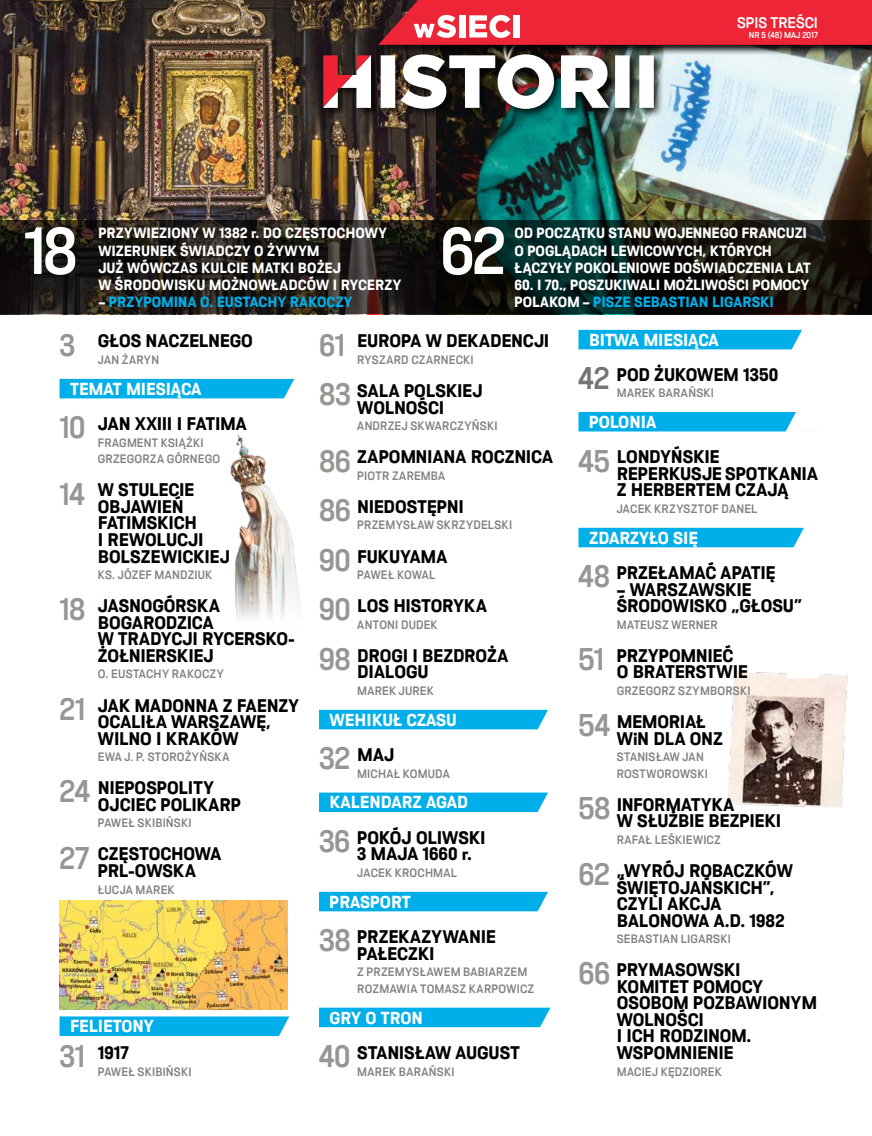
<style>
.page{position:relative;width:872px;height:1136px;background:#fff}
.page>*{position:absolute;margin:0;border:0;box-sizing:border-box;transform-origin:0 0}
.t1{font:500 57.45px "Vibration Pl";color:#fff}
.t2{font:700 15.75px/16.5px "Vibration Pl";letter-spacing:-.005em;color:#000}
.t3{font:700 15px "Vibration Pl";color:#fff}
.t4{font:500 13.35px "Vibration Pl";color:#fff}
.t5{font:700 12.75px/17.2px "Vibration Pl";letter-spacing:.005em;color:#fff}
.t6{font:700 12.75px "Vibration Pl";letter-spacing:.005em;color:#00afe9}
.t7{font:500 10.5px/16.5px "Vibration Pl";letter-spacing:.025em;color:#84817e}
.t8{font:500 7.5px "Vibration Pl";color:#fff}
.s1{color:#fff}
.s2{color:#00afe9}
.s3{font-weight:500;font-size:27px;color:#989593}
.s4{font-weight:500;font-size:27px;color:#777370}
</style>
<div class="page">
<img style="left:0;top:0;width:872px;height:220px">
<svg style="left:0;top:220px;width:872px;height:94px;background:#171915"></svg>
<img style="left:728px;top:671px;width:120px;height:137px">
<img style="left:216px;top:398px;width:85px;height:221px">
<div style="left:320px;top:51px;width:344px;height:69px;background:#000;opacity:.8"></div>
<img style="left:323px;top:54px;width:331px;height:55px">
<div style="left:60px;top:379px;width:242px;height:19px;background:#00afe9"></div>
<div style="left:60px;top:1016px;width:242px;height:19px;background:#00afe9"></div>
<div style="left:319px;top:709px;width:239px;height:20px;background:#00afe9"></div>
<div style="left:319px;top:792px;width:239px;height:20px;background:#00afe9"></div>
<div style="left:319px;top:891px;width:239px;height:20px;background:#00afe9"></div>
<div style="left:319px;top:1007px;width:239px;height:20px;background:#00afe9"></div>
<div style="left:578px;top:330px;width:240px;height:19px;background:#00afe9"></div>
<div style="left:578px;top:412px;width:240px;height:19px;background:#00afe9"></div>
<div style="left:578px;top:527px;width:240px;height:20px;background:#00afe9"></div>
<svg style="left:276px;top:378px;width:26px;height:35px"></svg>
<svg style="left:785px;top:412px;width:33px;height:20px"></svg>
<svg style="left:785px;top:329px;width:33px;height:21px"></svg>
<svg style="left:785px;top:527px;width:33px;height:21px"></svg>
<svg style="left:785px;top:671px;width:34px;height:7px"></svg>
<svg style="left:271px;top:1009px;width:31px;height:27px"></svg>
<svg style="left:532px;top:709px;width:26px;height:21px"></svg>
<svg style="left:532px;top:792px;width:26px;height:21px"></svg>
<svg style="left:532px;top:891px;width:26px;height:21px"></svg>
<svg style="left:532px;top:1007px;width:26px;height:21px"></svg>
<div style="left:375px;top:0;width:497px;height:55px;background:#000;opacity:.75"></div>
<svg style="left:378px;top:0;width:494px;height:45px;background:#e53040"></svg>
<div style="left:513px;top:15px;width:6px;height:22px;background:#fff"></div>
<img style="left:60px;top:900px;width:227px;height:109px">
<p class="t4" style="left:727px;top:14px;width:82px">SPIS TREŚCI</p>
<p class="t8" style="left:721px;top:30px;width:40px">NR 8 (15) SIERPIE</p>
<p class="t8" style="left:784px;top:30px;width:25px">Ń 2014</p>
<p class="t4" style="left:737px;top:14px;width:82px">SPIS TREŚCI</p>
<p class="t8" style="left:749px;top:30px;width:42px">NR 5 (48) MAJ</p>
<p class="t8" style="left:802px;top:30px;width:17px">2017</p>
<h1 class="t1" style="left:24px;top:211px;width:55px">18</h1>
<h1 class="t1" style="left:440px;top:211px;width:67px">62</h1>
<p class="t5" style="left:98px;top:224px;width:304px">PRZYWIEZIONY W 1382 R. DO CZĘSTOCHOWY WIZERUNEK ŚWIADCZY O ŻYWYM<br>JUŻ WÓWCZAS KULCIE MATKI BOŻEJ<br>W ŚRODOWISKU MOŻNOWŁADCÓW I RYCERZY</p>
<p class="t6" style="left:98px;top:293px;width:255px"><span class="s1">–</span> PRZYPOMINA O. EUSTACHY RAKOCZY</p>
<p class="t5" style="left:514px;top:224px;width:245px">OD POCZĄTKU STAN U WOJENN EGO FRAN</p>
<p class="t5" style="left:777px;top:224px;width:31px">CUZI</p>
<p class="t5" style="left:514px;top:241px;width:297px">O POGLĄDACH LEWICOWYCH, KTÓRYCH<br>ŁĄCZYŁY POKOLENIOWE DOŚWIADCZENIA LAT</p>
<p class="t5" style="left:514px;top:276px;width:296px">60. I 70., POSZUKIWALI MOŻLIWOŚCI POMOCY<br>POLAKOM – <span class="s2">PISZE SEBASTIAN LIGARSKI</span></p>
<p class="t2" style="left:60px;top:332px;width:195px"><span class="s3">3</span> GŁOS NACZELNEGO</p>
<p class="t7" style="left:98px;top:351px;width:63px">JAN ŻARYN</p>
<p class="t3" style="left:70px;top:378px;width:133px">TEMAT MIESIĄCA</p>
<p class="t2" style="left:60px;top:415px;width:189px"><span class="s3">10</span> JAN XXIII I FATIMA</p>
<p class="t7" style="left:98px;top:434px;width:124px">FRAGMENT KSIĄŻKI<br>GRZEGORZA GÓRNEGO</p>
<p class="t2" style="left:98px;top:481px;width:133px;text-indent:-38px"><span class="s3">14</span> W STULECIE<br>OBJAWIEŃ<br>FATIMSKICH<br>I REWOLUCJI<br>BOLSZEWICKIEJ</p>
<p class="t7" style="left:98px;top:566px;width:116px">KS. JÓZEF MANDZIUK</p>
<p class="t2" style="left:98px;top:597px;width:198px;text-indent:-38px"><span class="s3">18</span> JASNOGÓRSKA<br>BOGARODZICA<br>W TRADYCJI RYCERSKO-<br>ŻOŁNIERSKIEJ</p>
<p class="t7" style="left:98px;top:665px;width:127px">O. EUSTACHY RAKOCZY</p>
<p class="t2" style="left:60px;top:696px;width:137px"><span class="s3">21</span> JAK MADONNA</p>
<p class="t2" style="left:98px;top:696px;width:203px;text-indent:125px">Z FAENZY<br>OCALIŁA WARSZAWĘ,<br>WILNO I KRAKÓW</p>
<p class="t7" style="left:98px;top:748px;width:133px">EWA J. P. STOROŻYŃSKA</p>
<p class="t2" style="left:98px;top:779px;width:145px;text-indent:-38px"><span class="s3">24</span> NIEPOSPOLITY<br>OJCIEC POLIKARP</p>
<p class="t7" style="left:98px;top:814px;width:95px">PAWEŁ SKIBIŃSKI</p>
<p class="t2" style="left:98px;top:845px;width:125px;text-indent:-38px"><span class="s3">27</span> CZĘSTOCHOWA<br>PRL-OWSKA</p>
<p class="t7" style="left:98px;top:880px;width:78px">ŁUCJA MAREK</p>
<p class="t3" style="left:70px;top:1015px;width:74px">FELIETONY</p>
<p class="t2" style="left:60px;top:1043px;width:71px"><span class="s3">31</span> 1917</p>
<p class="t7" style="left:98px;top:1062px;width:95px">PAWEŁ SKIBIŃSKI</p>
<p class="t2" style="left:319px;top:332px;width:232px"><span class="s3">61</span> EUROPA W DEKADENCJI</p>
<p class="t7" style="left:357px;top:351px;width:118px">RYSZARD CZARNECKI</p>
<p class="t2" style="left:319px;top:382px;width:165px;text-align:center"><span class="s3">83</span> SALA POLSKIEJ<br>WOLNOŚCI</p>
<p class="t7" style="left:357px;top:417px;width:142px">ANDRZEJ SKWARCZYŃSKI</p>
<p class="t2" style="left:319px;top:448px;width:126px"><span class="s3">86</span> ZAPOMNIANA</p>
<p class="t2" style="left:471px;top:448px;width:84px">ROCZNICA</p>
<p class="t7" style="left:357px;top:467px;width:89px">PIOTR ZAREMBA</p>
<p class="t2" style="left:319px;top:498px;width:50px"><span class="s3">86</span> NIEDOSTĘP</p>
<p class="t2" style="left:447px;top:498px;width:16px">NI</p>
<p class="t7" style="left:357px;top:516px;width:156px">PRZEMYSŁAW SKRZYDELSKI</p>
<p class="t2" style="left:319px;top:547px;width:130px"><span class="s3">90</span> FUKUYAMA</p>
<p class="t7" style="left:357px;top:566px;width:80px">PAWEŁ KOWAL</p>
<p class="t2" style="left:319px;top:597px;width:169px"><span class="s3">90</span> LOS HISTORYKA</p>
<p class="t7" style="left:357px;top:616px;width:82px">ANTONI DUDEK</p>
<p class="t2" style="left:357px;top:646px;width:142px;text-indent:-38px"><span class="s3">98</span> DROGI I BEZDROŻA<br>DIALOGU</p>
<p class="t7" style="left:357px;top:682px;width:78px">MAREK JUREK</p>
<p class="t3" style="left:330px;top:709px;width:129px">WEHIKUŁ CZASU</p>
<p class="t2" style="left:319px;top:746px;width:77px"><span class="s3">32</span> MAJ</p>
<p class="t7" style="left:357px;top:764px;width:94px">MICHAŁ KOMUDA</p>
<p class="t3" style="left:330px;top:791px;width:137px">KALEN DARZ AGAD</p>
<p class="t2" style="left:357px;top:828px;width:130px;text-indent:-38px"><span class="s3">36</span> POKÓJ OLIWSKI<br>3 MAJA 1660 R.</p>
<p class="t7" style="left:357px;top:864px;width:101px">JACEK KROCHMAL</p>
<p class="t3" style="left:330px;top:891px;width:82px">PRASPORT</p>
<p class="t2" style="left:357px;top:928px;width:140px;text-indent:-38px"><span class="s3">38</span> PRZEKAZYWAN IE<br>PAŁECZKI</p>
<p class="t7" style="left:357px;top:963px;width:178px">Z PRZEMYSŁAWEM BABIARZEM<br>ROZMAWIA TOMASZ KARPOWICZ</p>
<p class="t3" style="left:330px;top:1006px;width:92px">GRY O TRON</p>
<p class="t2" style="left:319px;top:1043px;width:202px"><span class="s3">40</span> STAN ISŁAW AUGUST</p>
<p class="t7" style="left:357px;top:1062px;width:99px">MAREK BARAŃSKI</p>
<p class="t3" style="left:589px;top:329px;width:131px">BITWA MIESIĄCA</p>
<p class="t2" style="left:578px;top:365px;width:201px"><span class="s4">42</span> POD ŻUKOWEM 1350</p>
<p class="t7" style="left:617px;top:384px;width:99px">MAREK BARAŃSKI</p>
<p class="t3" style="left:589px;top:411px;width:69px">POLON IA</p>
<p class="t2" style="left:617px;top:448px;width:203px;text-indent:-38px"><span class="s3">45</span> LONDYŃSKIE<br>REPERKUSJE SPOTKAN IA<br>Z HERBERTEM CZAJĄ</p>
<p class="t7" style="left:617px;top:500px;width:142px">JACEK KRZYSZTOF DANEL</p>
<p class="t3" style="left:589px;top:527px;width:110px">ZDARZYŁO SIĘ</p>
<p class="t2" style="left:578px;top:564px;width:198px"><span class="s3">48</span> PRZEŁAMAĆ APATIĘ</p>
<p class="t2" style="left:617px;top:580px;width:187px">– WARSZAWSKIE<br>ŚRODOWISKO „GŁOSU”</p>
<p class="t7" style="left:617px;top:616px;width:102px">MATEUSZ WERNER</p>
<p class="t2" style="left:617px;top:646px;width:133px;text-indent:-38px"><span class="s3">51</span> PRZYPOMNIEĆ<br>O BRATERSTWIE</p>
<p class="t7" style="left:617px;top:682px;width:135px">GRZEGORZ SZYMBORSKI</p>
<p class="t2" style="left:617px;top:713px;width:108px;text-indent:-38px"><span class="s3">54</span> MEMORIAŁ<br>WIN DLA ONZ</p>
<p class="t7" style="left:617px;top:748px;width:93px">STANISŁAW JAN<br>ROSTWOROWSKI</p>
<p class="t2" style="left:617px;top:795px;width:166px;text-indent:-38px"><span class="s3">58</span> INFORMATYKA<br>W SŁUŻBIE BEZPIEKI</p>
<p class="t7" style="left:617px;top:831px;width:106px">RAFAŁ LEŚKIEWICZ</p>
<p class="t2" style="left:617px;top:861px;width:177px;text-indent:-38px"><span class="s3">62</span> „WYRÓJ ROBACZKÓW<br>ŚWIĘTOJAŃSKICH”,<br>CZYLI AKCJA<br>BALON OWA A.D. 1982</p>
<p class="t7" style="left:617px;top:930px;width:116px">SEBASTIAN LIGARSKI</p>
<p class="t2" style="left:617px;top:961px;width:202px;text-indent:-38px"><span class="s3">66</span> PRYMASOWSKI<br>KOMITET POMOCY<br>OSOBOM POZBAWIONYM<br>WOLNOŚCI<br>I ICH RODZINOM.<br>WSPOMNIENIE</p>
<p class="t7" style="left:617px;top:1062px;width:106px">MACIEJ KĘDZIOREK</p>
</div>
